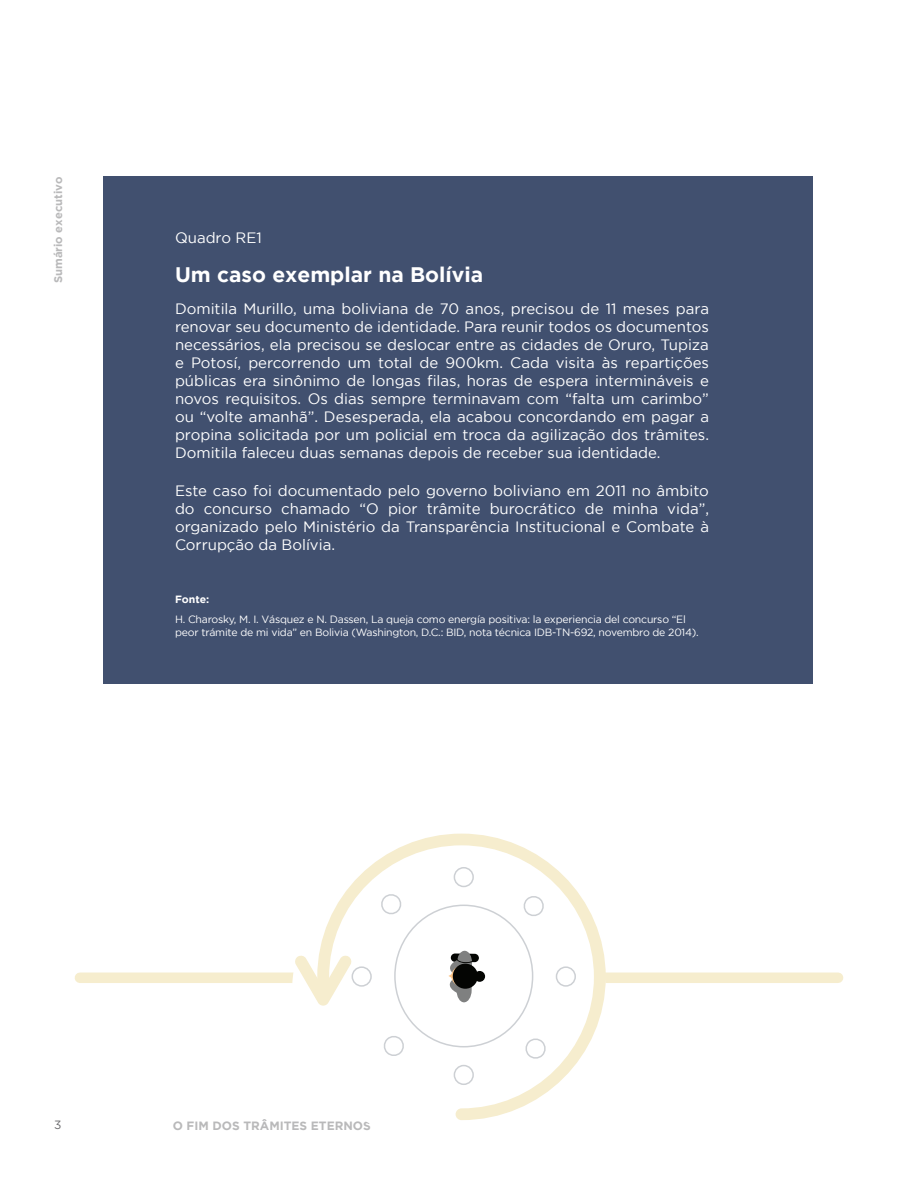
<style>
.page{position:relative;width:918px;height:1188px;background:#fff}
.page>*{position:absolute;margin:0;border:0;box-sizing:border-box;transform-origin:0 0}
.t1{font:700 21px "Gotham";color:#fff}
.t2{font:15px/18px "Gotham";color:#fff;text-align:justify}
.t3{font:700 12px "Gotham";color:#b9b9ba}
.t4{font:700 11.25px "Gotham";color:#b9b9ba}
.t5{font:10.5px/13.5px "Gotham";letter-spacing:-.02em;color:#fff}
.t6{font:700 10.5px "Gotham";color:#fff}
</style>
<div class="page">
<div style="left:103px;top:177px;width:710px;height:507px;background:#41506f"></div>
<div style="left:80px;top:973px;width:758px;height:10px;background:#f6edce"></div>
<div style="left:292px;top:842px;width:314px;height:302px;background:#fff;border-radius:50%"></div>
<svg style="left:319px;top:834px;width:287px;height:286px"></svg>
<svg style="left:295px;top:955px;width:57px;height:51px"></svg>
<p class="t4" style="left:54px;top:283px;width:108px;rotate:-90deg">Sumário executivo</p>
<p class="t2" style="left:175px;top:229px;width:88px">Quadro RE1</p>
<h1 class="t1" style="left:175px;top:266px;width:310px">Um caso exemplar na Bolívia</h1>
<p class="t2" style="left:175px;top:300px;width:536px">Domitila Murillo, uma boliviana de 70 anos, precisou de 11 meses para renovar seu documento de identidade. Para reunir todos os documentos necessários, ela precisou se deslocar entre as cidades de Oruro, Tupiza e Potosí, percorrendo um total de 900km. Cada visita às repartições públicas era sinônimo de longas filas, horas de espera intermináveis e novos requisitos. Os dias sempre terminavam com “falta um carimbo” ou “volte amanhã”. Desesperada, ela acabou concordando em pagar a propina solicitada por um policial em troca da agilização dos trâmites.<br>Domitila faleceu duas semanas depois de receber sua identidade.</p>
<p class="t2" style="left:175px;top:482px;width:536px">Este caso foi documentado pelo governo boliviano em 2011 no âmbito do concurso chamado “O pior trâmite burocrático de minha vida”, organizado pelo Ministério da Transparência Institucional e Combate à Corrupção da Bolívia.</p>
<p class="t6" style="left:175px;top:595px;width:36px">Fonte:</p>
<p class="t5" style="left:175px;top:613px;width:525px">H. Charosky, M. I. Vásquez e N. Dassen, La queja como energía positiva: la experiencia del concurso “El peor trámite de mi vida” en Bolivia (Washington, D.C.: BID, nota técnica IDB-TN-692, novembro de 2014).</p>
<p class="t3" style="left:173px;top:1118px;width:199px">O FIM DOS TRÂMITES ETERNOS</p>
</div>
